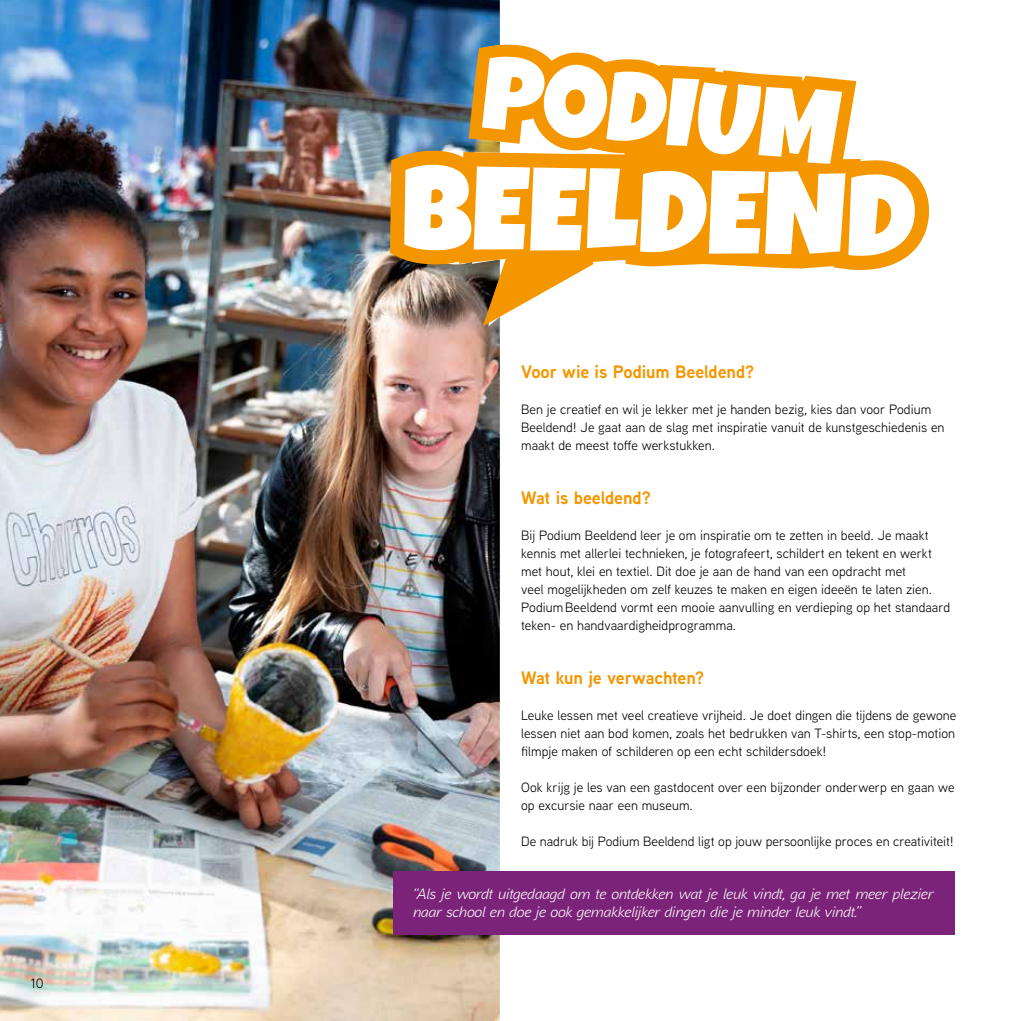
<style>
.page{position:relative;width:1021px;height:1021px;background:#fff}
.page>*{position:absolute;margin:0;border:0;box-sizing:border-box;transform-origin:0 0}
.t1{font:700 18px "Aaux Next";letter-spacing:-.01em;color:#f49600}
.t2{font:italic 15px/18px "Aaux Next Wide";letter-spacing:-.01em;color:#fff}
.t3{font:13.5px/18px "Aaux Next";letter-spacing:.005em;color:#000}
</style>
<div class="page">
<img style="left:0;top:0;width:500px;height:1020px">
<div style="left:393px;top:871px;width:561px;height:64px;background:#7b2379"></div>
<img style="left:390px;top:45px;width:539px;height:281px">
<svg style="left:404px;top:165px;width:510px;height:91px"></svg>
<svg style="left:482px;top:57px;width:360px;height:107px"></svg>
<p class="t3" style="left:31px;top:973px;width:14px">10</p>
<h1 class="t1" style="left:521px;top:359px;width:235px">Voor wie is Podium Beeldend?</h1>
<p class="t3" style="left:521px;top:400px;width:425px">Ben je creatief en wil je lekker met je handen bezig, kies dan voor Podium<br>Beeldend! Je gaat aan de slag met inspiratie vanuit de kunstgeschiedenis en maakt de meest toffe werkstukken.</p>
<h1 class="t1" style="left:521px;top:485px;width:131px">Wat is beeldend?</h1>
<p class="t3" style="left:521px;top:526px;width:430px">Bij Podium Beeldend leer je om inspiratie om te zetten in beeld. Je maakt kennis met allerlei technieken, je fotografeert, schildert en tekent en werkt met hout, klei en textiel. Dit doe je aan de hand van een opdracht met<br>veel mogelijkheden om zelf keuzes te maken en eigen ideeën te laten zien.<br>Podium Beeldend vormt een mooie aanvulling en verdieping op het standaard teken- en handvaardigheidprogramma.</p>
<h1 class="t1" style="left:521px;top:665px;width:185px">Wat kun je verwachten?</h1>
<p class="t3" style="left:521px;top:706px;width:437px;text-align:justify">Leuke lessen met veel creatieve vrijheid. Je doet dingen die tijdens de gewone lessen niet aan bod komen, zoals het bedrukken van T-shirts, een stop-motion filmpje maken of schilderen op een echt schildersdoek!</p>
<p class="t3" style="left:521px;top:778px;width:435px">Ook krijg je les van een gastdocent over een bijzonder onderwerp en gaan we op excursie naar een museum.</p>
<p class="t3" style="left:521px;top:832px;width:434px">De nadruk bij Podium Beeldend ligt op jouw persoonlijke proces en creativiteit!</p>
<p class="t2" style="left:413px;top:884px;width:522px">“Als je wordt uitgedaagd om te ontdekken wat je leuk vindt, ga je met meer plezier naar school en doe je ook gemakkelijker dingen die je minder leuk vindt.”</p>
</div>
